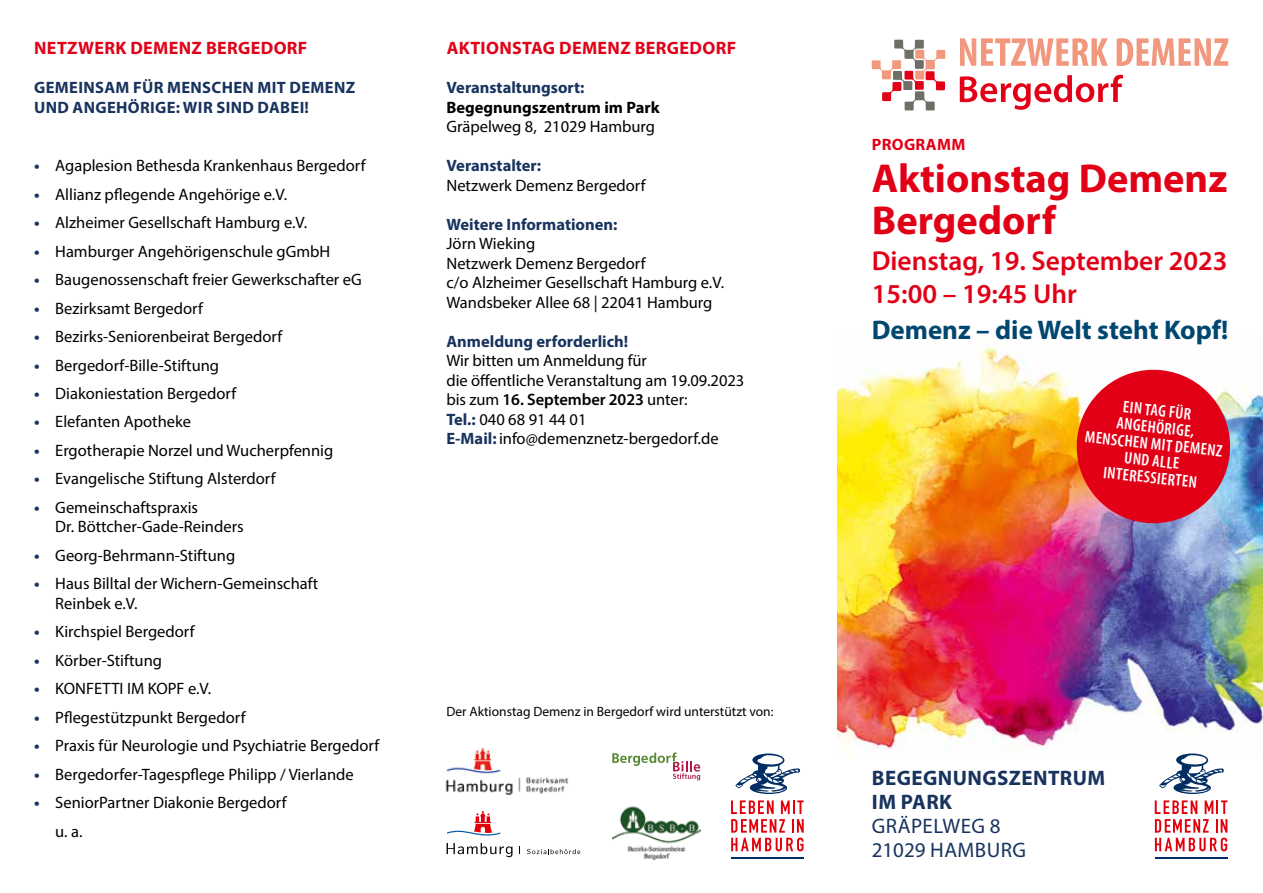
<style>
.page{position:relative;width:1263px;height:893px;background:#fff}
.page>*{position:absolute;margin:0;border:0;box-sizing:border-box;transform-origin:0 0}
.t1{font:700 40.5px/42px "Myriad Pro";color:#e20017}
.t2{font:600 27.45px/33px "Myriad Pro";color:#e20017}
.t3{font:700 27px "Myriad Pro";color:#00476f}
.t4{font:700 21px/24px "Myriad Pro";letter-spacing:.02em;color:#18335e}
.t5{font:21px/24px "Myriad Pro";letter-spacing:.02em;color:#18335e}
.t6{font:700 18px "Myriad Pro";letter-spacing:.02em;color:#e20017}
.t7{font:600 condensed 16.8px/16.8px "Myriad Pro";color:#fff;text-align:center}
.t8{font:16.5px/19.5px "Myriad Pro";color:#000}
.t9{font:700 16.5px "Myriad Pro";color:#18335e}
.t10{font:700 16.5px/19.5px "Myriad Pro";letter-spacing:.02em;color:#18335e}
.t11{font:700 16.5px "Myriad Pro";color:#000}
.t12{font:700 16.5px "Myriad Pro";letter-spacing:.02em;color:#e20017}
.t13{font:13.5px "Myriad Pro";color:#000}
.s1{font-weight:700;color:#18335e}
.s2{font-weight:600}
</style>
<div class="page">
<svg style="left:960px;top:75px;width:112px;height:35px"></svg>
<svg style="left:1076px;top:83px;width:18px;height:19px"></svg>
<div style="left:1080px;top:87px;width:9px;height:12px;background:#fff;border-radius:50%"></div>
<svg style="left:1098px;top:75px;width:25px;height:27px"></svg>
<svg style="left:872px;top:40px;width:73px;height:70px"></svg>
<svg style="left:960px;top:38px;width:148px;height:28px"></svg>
<svg style="left:1117px;top:38px;width:111px;height:28px"></svg>
<img style="left:838px;top:337px;width:425px;height:420px">
<svg style="left:1073px;top:366px;width:161px;height:161px;background:#de3b4c"></svg>
<svg style="left:1159px;top:753px;width:66px;height:41px"></svg>
<svg style="left:1155px;top:800px;width:72px;height:51px"></svg>
<hr style="left:1155px;top:857px;width:72px;height:2px;background:#002d62">
<svg style="left:735px;top:753px;width:66px;height:41px"></svg>
<svg style="left:731px;top:800px;width:73px;height:51px"></svg>
<hr style="left:731px;top:857px;width:73px;height:2px;background:#002d62">
<svg style="left:447px;top:843px;width:65px;height:14px"></svg>
<svg style="left:447px;top:811px;width:53px;height:25px"></svg>
<svg style="left:527px;top:849px;width:53px;height:5px"></svg>
<img style="left:445px;top:748px;width:124px;height:47px">
<img style="left:612px;top:806px;width:89px;height:55px">
<svg style="left:612px;top:752px;width:88px;height:28px"></svg>
<p class="t6" style="left:34px;top:36px;width:275px">NETZWERK DEMENZ BERGEDORF</p>
<p class="t10" style="left:34px;top:77px;width:323px">GEMEINSAM FÜR MENSCHEN MIT DEMENZ<br>UND ANGEHÖRIGE: WIR SIND DABEI!</p>
<p class="t8" style="left:34px;top:155px;width:333px"><span class="s1">•</span> Agaplesion Bethesda Krankenhaus Bergedorf</p>
<p class="t8" style="left:34px;top:184px;width:255px"><span class="s1">•</span> Allianz pflegende Angehörige e.V.</p>
<p class="t8" style="left:34px;top:212px;width:275px"><span class="s1">•</span> Alzheimer Gesellschaft Hamburg e.V.</p>
<p class="t8" style="left:34px;top:241px;width:298px"><span class="s1">•</span> Hamburger Angehörigenschule gGmbH</p>
<p class="t8" style="left:34px;top:269px;width:329px"><span class="s1">•</span> Baugenossenschaft freier Gewerkschafter eG</p>
<p class="t8" style="left:34px;top:298px;width:170px"><span class="s1">•</span> Bezirksamt Bergedorf</p>
<p class="t8" style="left:34px;top:326px;width:250px"><span class="s1">•</span> Bezirks-Seniorenbeirat Bergedorf</p>
<p class="t8" style="left:34px;top:355px;width:187px"><span class="s1">•</span> Bergedorf-Bille-Stiftung</p>
<p class="t8" style="left:34px;top:383px;width:204px"><span class="s1">•</span> Diakoniestation Bergedorf</p>
<p class="t8" style="left:34px;top:412px;width:159px"><span class="s1">•</span> Elefanten Apotheke</p>
<p class="t8" style="left:34px;top:440px;width:301px"><span class="s1">•</span> Ergotherapie Norzel und Wucherpfennig</p>
<p class="t8" style="left:34px;top:469px;width:243px"><span class="s1">•</span> Evangelische Stiftung Alsterdorf</p>
<p class="t8" style="left:55px;top:497px;width:190px;text-indent:-21px"><span class="s1">•</span> Gemeinschaftspraxis<br>Dr. Böttcher-Gade-Reinders</p>
<p class="t8" style="left:34px;top:545px;width:203px"><span class="s1">•</span> Georg-Behrmann-Stiftung</p>
<p class="t8" style="left:55px;top:574px;width:264px;text-indent:-21px"><span class="s1">•</span> Haus Billtal der Wichern-Gemeinschaft<br>Reinbek e.V.</p>
<p class="t8" style="left:34px;top:622px;width:162px"><span class="s1">•</span> Kirchspiel Bergedorf</p>
<p class="t8" style="left:34px;top:650px;width:130px"><span class="s1">•</span> Körber-Stiftung</p>
<p class="t8" style="left:34px;top:679px;width:179px"><span class="s1">•</span> KONFETTI IM KOPF e.V.</p>
<p class="t8" style="left:34px;top:707px;width:213px"><span class="s1">•</span> Pflegestützpunkt Bergedorf</p>
<p class="t8" style="left:34px;top:736px;width:347px"><span class="s1">•</span> Praxis für Neurologie und Psychiatrie Bergedorf</p>
<p class="t8" style="left:34px;top:764px;width:321px"><span class="s1">•</span> Bergedorfer-Tagespflege Philipp / Vierlande</p>
<p class="t8" style="left:55px;top:788px;width:233px;line-height:28.5px;text-indent:-21px"><span class="s1">•</span> SeniorPartner Diakonie Bergedorf u. a.</p>
<p class="t6" style="left:447px;top:36px;width:291px">AKTIONSTAG DEMENZ BERGEDORF</p>
<p class="t9" style="left:446px;top:77px;width:140px">Veranstaltungsort:</p>
<p class="t11" style="left:446px;top:96px;width:215px">Begegnungszentrum im Park</p>
<p class="t8" style="left:446px;top:116px;width:210px">Gräpelweg 8, 21029 Hamburg</p>
<p class="t9" style="left:446px;top:155px;width:96px">Veranstalter:</p>
<p class="t8" style="left:446px;top:175px;width:201px">Netzwerk Demenz Bergedorf</p>
<p class="t9" style="left:446px;top:213px;width:172px">Weitere Informationen:</p>
<p class="t8" style="left:446px;top:233px;width:279px">Jörn Wieking<br>Netzwerk Demenz Bergedorf<br>c/o Alzheimer Gesellschaft Hamburg e.V.<br>Wandsbeker Allee 68 | 22041 Hamburg</p>
<p class="t9" style="left:446px;top:330px;width:183px">Anmeldung erforderlich!</p>
<p class="t8" style="left:446px;top:351px;width:299px">Wir bitten um Anmeldung für<br>die öffentliche Veranstaltung am 19.09.2023 bis zum <span class="s2">16. September 2023</span> unter:<br><span class="s1">Tel.:</span> 040 68 91 44 01<br><span class="s1">E-Mail:</span> info@demenznetz-bergedorf.de</p>
<p class="t13" style="left:446px;top:703px;width:328px">Der Aktionstag Demenz in Bergedorf wird unterstützt von:</p>
<p class="t12" style="left:872px;top:133px;width:95px">PROGRAMM</p>
<h1 class="t1" style="left:872px;top:156px;width:357px">Aktionstag Demenz<br>Bergedorf</h1>
<h2 class="t2" style="left:872px;top:243px;width:357px">Dienstag, 19. September 2023<br>15:00 – 19:45 Uhr</h2>
<h3 class="t3" style="left:872px;top:312px;width:358px">Demenz – die Welt steht Kopf!</h3>
<p class="t7" style="left:1090px;top:394px;width:139px;rotate:6deg">EIN TAG FÜR<br>ANGEHÖRIGE,<br>MENSCHEN MIT DEMENZ<br>UND ALLE<br>INTERESSIERTEN</p>
<p class="t4" style="left:872px;top:766px;width:235px">BEGEGNUNGSZENTRUM<br>IM PARK</p>
<p class="t5" style="left:872px;top:814px;width:156px">GRÄPELWEG 8<br>21029 HAMBURG</p>
</div>
